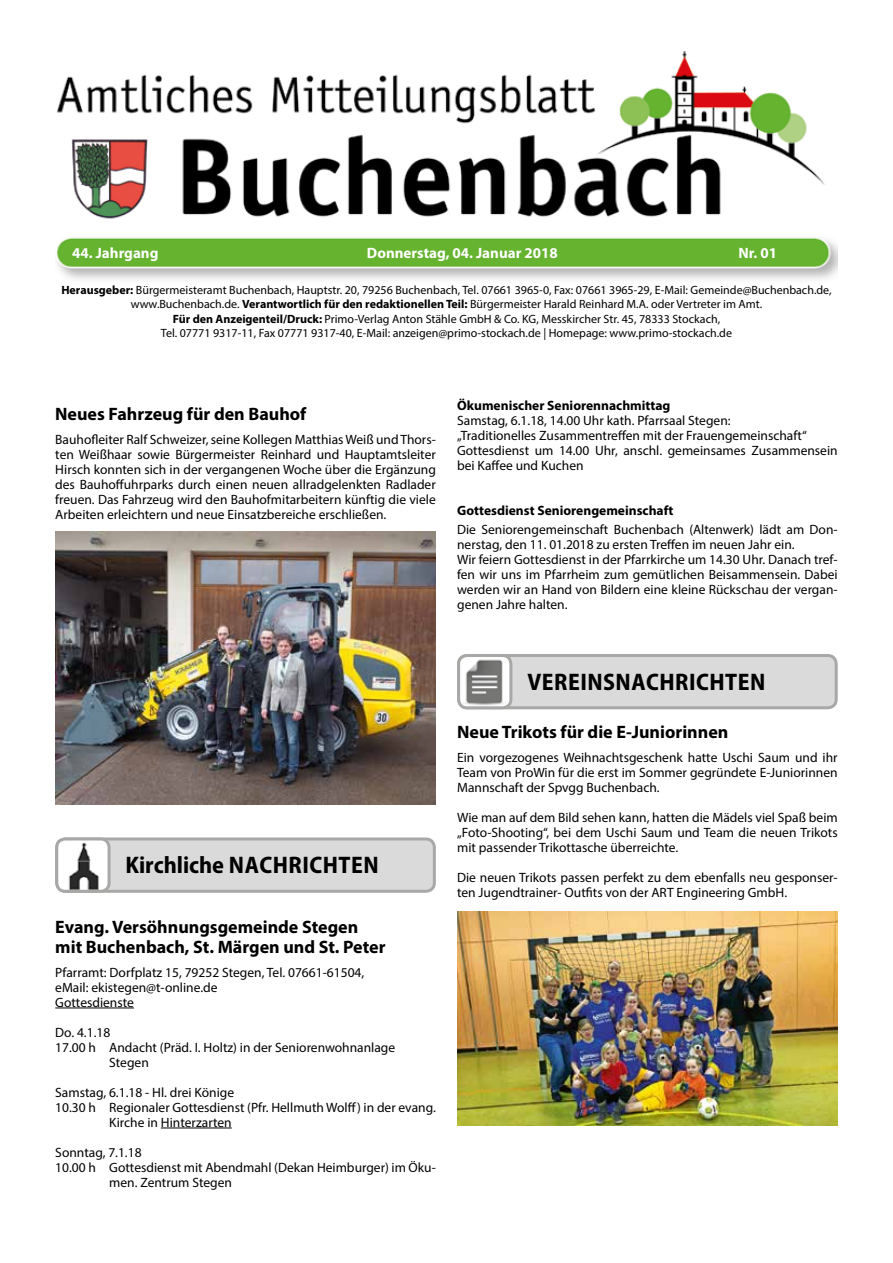
<style>
.page{position:relative;width:893px;height:1263px;background:#fff}
.page>*{position:absolute;margin:0;border:0;box-sizing:border-box;transform-origin:0 0}
.t1{font:700 semi-condensed 24px "Myriad Pro";letter-spacing:.02em;color:#000}
.t2{font:700 18px/20.2px "Myriad Pro";color:#000}
.t3{font:700 15px "Myriad Pro";color:#fff}
.t4{font:13.5px/15px "Myriad Pro";color:#000}
.t5{font:700 13.5px "Myriad Pro";color:#000}
.t6{font:12px/14.4px "Myriad Pro";color:#000;text-align:center}
.s1{font-weight:700}
</style>
<div class="page">
<img style="left:57px;top:51px;width:781px;height:229px">
<hr style="left:55px;top:1007px;width:79px;height:1px;background:#000">
<hr style="left:161px;top:1127px;width:71px;height:1px;background:#000">
<div style="left:57px;top:839px;width:377px;height:52px;background:#dadada;border-radius:9px"></div>
<div style="left:55px;top:837px;width:381px;height:56px;border:3px solid #a8a8a7;border-radius:9px"></div>
<div style="left:57px;top:839px;width:52px;height:52px;background:#fff;border-radius:9px"></div>
<img style="left:61px;top:841px;width:38px;height:48px">
<div style="left:55px;top:837px;width:56px;height:56px;border:3px solid #a8a8a7;border-radius:9px"></div>
<div style="left:459px;top:655px;width:377px;height:53px;background:#dadada;border-radius:9px"></div>
<div style="left:457px;top:654px;width:381px;height:55px;border:3px solid #a8a8a7;border-radius:9px"></div>
<img style="left:460px;top:655px;width:51px;height:53px">
<div style="left:457px;top:654px;width:55px;height:55px;border:3px solid #a8a8a7;border-radius:9px"></div>
<img style="left:457px;top:911px;width:381px;height:215px">
<img style="left:55px;top:531px;width:381px;height:273px">
<p class="t3" style="left:72px;top:243px;width:88px">44. Jahrgang</p>
<p class="t3" style="left:367px;top:243px;width:192px">Donnerstag, 04. Januar 2018</p>
<p class="t3" style="left:738px;top:243px;width:40px">Nr. 01</p>
<p class="t6" style="left:61px;top:282px;width:772px"><span class="s1">Herausgeber:</span> Bürgermeisteramt Buchenbach, Hauptstr. 20, 79256 Buchenbach, Tel. 07661 3965-0, Fax: 07661 3965-29, E-Mail: Gemeinde@Buchenbach.de, www.Buchenbach.de. <span class="s1">Verantwortlich für den redaktionellen Teil:</span> Bürgermeister Harald Reinhard M.A. oder Vertreter im Amt.<br><span class="s1">Für den Anzeigenteil/Druck:</span> Primo-Verlag Anton Stähle GmbH &amp; Co. KG, Messkircher Str. 45, 78333 Stockach,<br>Tel. 07771 9317-11, Fax 07771 9317-40, E-Mail: anzeigen@primo-stockach.de | Homepage: www.primo-stockach.de</p>
<h2 class="t2" style="left:55px;top:403px;width:253px">Neues Fahrzeug für den Bauhof</h2>
<p class="t4" style="left:55px;top:431px;width:382px;text-align:justify">Bauhofleiter Ralf Schweizer, seine Kollegen Matthias Weiß und Thors&shy;ten Weißhaar sowie Bürgermeister Reinhard und Hauptamtsleiter Hirsch konnten sich in der vergangenen Woche über die Ergänzung des Bauhoffuhrparks durch einen neuen allradgelenkten Radlader freuen. Das Fahrzeug wird den Bauhofmitarbeitern künftig die viele Arbeiten erleichtern und neue Einsatzbereiche erschließen.</p>
<p class="t5" style="left:457px;top:396px;width:215px">Ökumenischer Seniorennachmittag</p>
<p class="t4" style="left:457px;top:413px;width:382px">Samstag, 6.1.18, 14.00 Uhr kath. Pfarrsaal Stegen:<br>„Traditionelles Zusammentreffen mit der Frauengemeinschaft“ Gottesdienst um 14.00 Uhr, anschl. gemeinsames Zusammensein bei Kaffee und Kuchen</p>
<p class="t5" style="left:457px;top:501px;width:218px">Gottesdienst Seniorengemeinschaft</p>
<p class="t4" style="left:457px;top:522px;width:382px">Die Seniorengemeinschaft Buchenbach (Altenwerk) lädt am Don&shy;nerstag, den 11. 01.2018 zu ersten Treffen im neuen Jahr ein.<br>Wir feiern Gottesdienst in der Pfarrkirche um 14.30 Uhr. Danach tref&shy;fen wir uns im Pfarrheim zum gemütlichen Beisammensein. Dabei werden wir an Hand von Bildern eine kleine Rückschau der vergan&shy;genen Jahre halten.</p>
<h1 class="t1" style="left:125px;top:852px;width:255px">Kirchliche NACHRICHTEN</h1>
<h2 class="t2" style="left:55px;top:916px;width:332px">Evang. Versöhnungsgemeinde Stegen mit Buchenbach, St. Märgen und St. Peter</h2>
<p class="t4" style="left:55px;top:964px;width:311px">Pfarramt: Dorfplatz 15, 79252 Stegen, Tel. 07661-61504, eMail: ekistegen@t-online.de<br>Gottesdienste</p>
<p class="t4" style="left:55px;top:1024px;width:57px">Do. 4.1.18</p>
<p class="t4" style="left:55px;top:1039px;width:341px">17.00 h Andacht (Präd. I. Holtz) in der Seniorenwohnanlage</p>
<p class="t4" style="left:109px;top:1054px;width:41px">Stegen</p>
<p class="t4" style="left:55px;top:1084px;width:180px">Samstag, 6.1.18 - Hl. drei Könige</p>
<p class="t4" style="left:55px;top:1099px;width:382px">10.30 h Regionaler Gottesdienst (Pfr. Hellmuth Wolff) in der evang.</p>
<p class="t4" style="left:109px;top:1114px;width:124px">Kirche in Hinterzarten</p>
<p class="t4" style="left:55px;top:1144px;width:88px">Sonntag, 7.1.18</p>
<p class="t4" style="left:55px;top:1159px;width:382px">10.00 h Gottesdienst mit Abendmahl (Dekan Heimburger) im Öku-</p>
<p class="t4" style="left:109px;top:1174px;width:124px">men. Zentrum Stegen</p>
<h1 class="t1" style="left:527px;top:668px;width:239px">VEREINSNACHRICHTEN</h1>
<h2 class="t2" style="left:457px;top:721px;width:273px">Neue Trikots für die E-Juniorinnen</h2>
<p class="t4" style="left:457px;top:749px;width:382px;text-align:justify">Ein vorgezogenes Weihnachtsgeschenk hatte Uschi Saum und ihr Team von ProWin für die erst im Sommer gegründete E-Juniorinnen Mannschaft der Spvgg Buchenbach.</p>
<p class="t4" style="left:457px;top:809px;width:382px;text-align:justify">Wie man auf dem Bild sehen kann, hatten die Mädels viel Spaß beim „Foto-Shooting“, bei dem Uschi Saum und Team die neuen Trikots mit passender Trikottasche überreichte.</p>
<p class="t4" style="left:457px;top:869px;width:382px">Die neuen Trikots passen perfekt zu dem ebenfalls neu gesponser&shy;ten Jugendtrainer- Outfits von der ART Engineering GmbH.</p>
</div>
